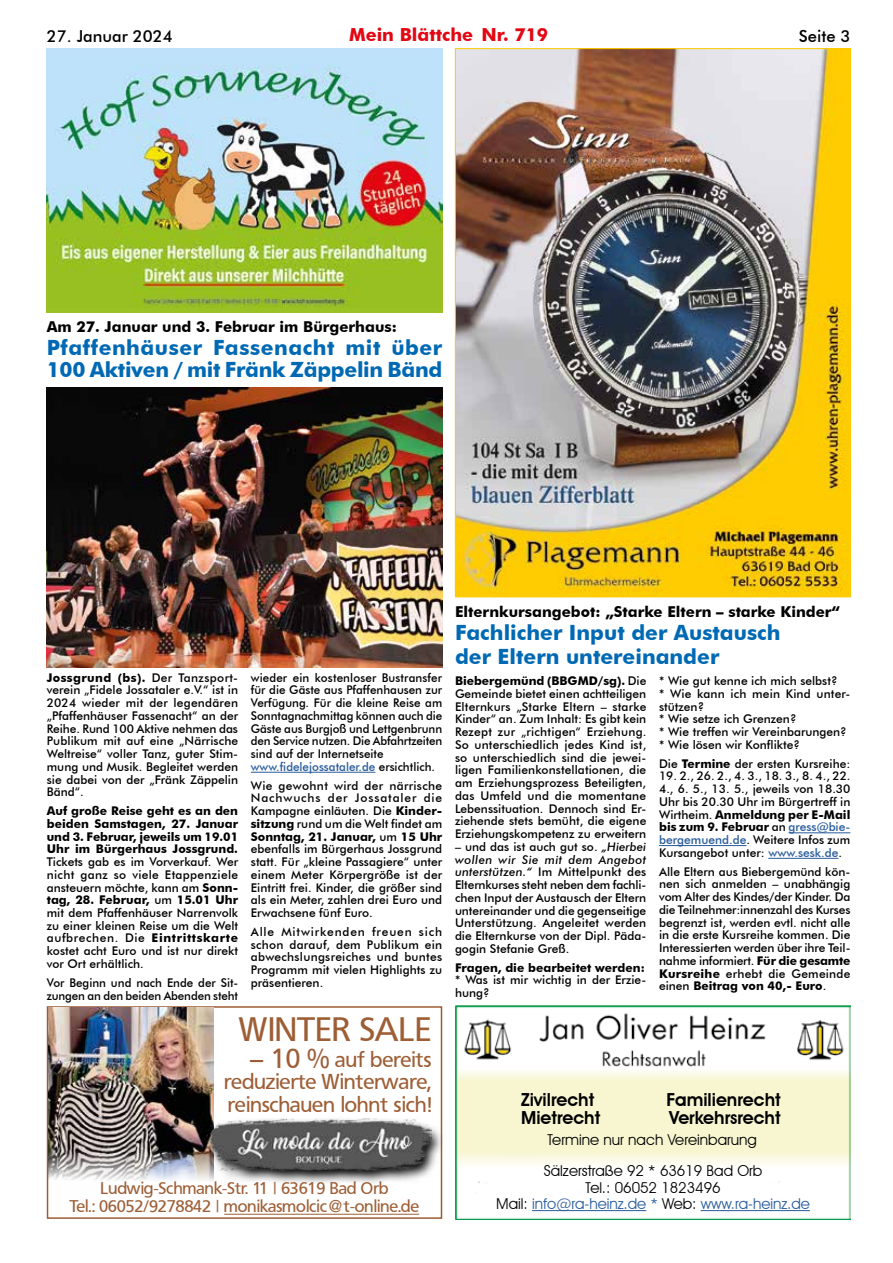
<style>
.page{position:relative;width:893px;height:1263px;background:#fff}
.page>*{position:absolute;margin:0;border:0;box-sizing:border-box;transform-origin:0 0}
.t1{font:700 33px "Frucht";color:#9d5e35}
.t2{font:700 21px/22.5px "Futura BT";letter-spacing:.025em;color:#0069b4}
.t3{font:700 21px/22.5px "Frucht";color:#9d5e35;text-align:justify}
.t4{font:700 21px/24px "Futura BT";color:#0069b4}
.t5{font:600 18px "Avant Garde IT Cby BT";color:#000}
.t6{font:700 18px "Futura BT";color:#e30613}
.t7{font:700 16.5px/18px "Frucht";color:#9d5e35;text-align:center}
.t8{font:500 16.5px "Futura BT";color:#000}
.t9{font:15px/16.5px "Avant Garde IT Cby BT";color:#000;text-align:center}
.t10{font:700 15px "Futura BT";color:#000}
.t11{font:500 12px/12.8px "Futura BT";color:#000;text-align:justify}
.t12{font:700 12px/12.8px "Futura BT";color:#000;text-align:justify}
.s1{font-weight:700}
.s2{color:#275b9b}
.s3{font-size:27px}
.s4{font-style:italic}
</style>
<div class="page">
<img style="left:47px;top:49px;width:395px;height:264px">
<img style="left:455px;top:1006px;width:395px;height:213px">
<hr style="left:532px;top:1210px;width:114px;height:1px;background:#275b9b">
<hr style="left:701px;top:1210px;width:109px;height:1px;background:#275b9b">
<img style="left:47px;top:387px;width:395px;height:280px">
<svg style="left:46px;top:1006px;width:397px;height:213px"></svg>
<hr style="left:224px;top:1214px;width:195px;height:1px;background:#9d5e35">
<img style="left:48px;top:1008px;width:165px;height:210px">
<svg style="left:203px;top:1116px;width:240px;height:69px"></svg>
<img style="left:206px;top:1118px;width:226px;height:53px">
<hr style="left:788px;top:832px;width:62px;height:1px;background:#275b9b">
<hr style="left:659px;top:845px;width:87px;height:1px;background:#275b9b">
<hr style="left:768px;top:858px;width:70px;height:1px;background:#275b9b">
<img style="left:457px;top:50px;width:391px;height:545px">
<hr style="left:251px;top:772px;width:124px;height:1px;background:#275b9b">
<h3 class="t8" style="left:47px;top:26px;width:127px">27. Januar 2024</h3>
<h3 class="t6" style="left:349px;top:24px;width:201px">Mein Blättche Nr. 719</h3>
<h3 class="t8" style="left:799px;top:26px;width:53px">Seite 3</h3>
<p class="t10" style="left:47px;top:318px;width:352px">Am 27. Januar und 3. Februar im Bürgerhaus:</p>
<h2 class="t2" style="left:47px;top:336px;width:397px">Pfaffenhäuser Fassenacht mit über<br>100 Aktiven / mit Fränk Zäppelin Bänd</h2>
<p class="t11" style="left:47px;top:671px;width:193px"><span class="s1">Jossgrund (bs).</span> Der Tanzsport&shy;verein „Fidele Jossataler e.V.“ ist in 2024 wieder mit der legendären „Pfaffenhäuser Fassenacht“ an der Reihe. Rund 100 Aktive nehmen das Publikum mit auf eine „Närrische Weltreise“ voller Tanz, guter Stim&shy;mung und Musik. Begleitet werden sie dabei von der „Fränk Zäppelin Bänd“.</p>
<p class="t12" style="left:47px;top:804px;width:193px">Auf große Reise geht es an den beiden Samstagen, 27. Januar und 3. Februar, jeweils um 19.01<br>Uhr im Bürgerhaus Jossgrund.</p>
<p class="t11" style="left:47px;top:855px;width:193px">Tickets gab es im Vorverkauf. Wer nicht ganz so viele Etappenziele ansteuern möchte, kann am <span class="s1">Sonn&shy;tag, 28. Februar,</span> um <span class="s1">15.01 Uhr </span>mit dem Pfaffenhäuser Narrenvolk zu einer kleinen Reise um die Welt aufbrechen. Die <span class="s1">Eintrittskarte </span>kostet acht Euro und ist nur direkt vor Ort erhältlich.</p>
<p class="t11" style="left:47px;top:976px;width:193px">Vor Beginn und nach Ende der Sit&shy;zungen an den beiden Abenden steht</p>
<p class="t11" style="left:251px;top:671px;width:193px;text-align:left">wieder ein kostenloser Bustransfer für die Gäste aus Pfaffenhausen zur Verfügung. Für die kleine Reise am Sonntagnachmittag können auch die Gäste aus Burgjoß und Lettgenbrunn den Service nutzen. Die Abfahrtzeiten sind auf der Internetseite <span class="s2">www.fidelejossataler.de</span> ersichtlich.</p>
<p class="t11" style="left:251px;top:779px;width:193px">Wie gewohnt wird der närrische Nachwuchs der Jossataler die Kampagne einläuten. Die <span class="s1">Kinder&shy;sitzung</span> rund um die Welt findet am <span class="s1">Sonntag, 21. Januar,</span> um <span class="s1">15 Uhr </span>ebenfalls im Bürgerhaus Jossgrund statt. Für „kleine Passagiere“ unter einem Meter Körpergröße ist der Eintritt frei. Kinder, die größer sind als ein Meter, zahlen drei Euro und Erwachsene fünf Euro.</p>
<p class="t11" style="left:251px;top:925px;width:193px">Alle Mitwirkenden freuen sich schon darauf, dem Publikum ein abwechslungsreiches und buntes Programm mit vielen Highlights zu präsentieren.</p>
<h1 class="t1" style="left:240px;top:1010px;width:193px">WINTER SALE</h1>
<h2 class="t3" style="left:224px;top:1048px;width:209px;text-indent:26px"><span class="s3">– 10 %</span> auf bereits reduzierte Winterware, reinschauen lohnt sich!</h2>
<h3 class="t7" style="left:70px;top:1179px;width:351px">Ludwig-Schmank-Str. 11 | 63619 Bad Orb<br>Tel.: 06052/9278842 | monikasmolcic@t-online.de</h3>
<p class="t10" style="left:455px;top:603px;width:387px">Elternkursangebot: „Starke Eltern – starke Kinder“</p>
<h2 class="t4" style="left:455px;top:620px;width:327px">Fachlicher Input der Austausch der Eltern untereinander</h2>
<p class="t11" style="left:659px;top:674px;width:193px;text-align:left">* Wie gut kenne ich mich selbst?<br>* Wie kann ich mein Kind unter&shy;stützen?<br>* Wie setze ich Grenzen?<br>* Wie treffen wir Vereinbarungen? * Wie lösen wir Konflikte?</p>
<p class="t11" style="left:659px;top:757px;width:193px">Die <span class="s1">Termine</span> der ersten Kursreihe:</p>
<p class="t11" style="left:659px;top:770px;width:193px">19. 2., 26. 2., 4. 3., 18. 3., 8. 4., 22.<br>4., 6. 5., 13. 5., jeweils von 18.30<br>Uhr bis 20.30 Uhr im Bürgertreff in Wirtheim. <span class="s1">Anmeldung per E-Mail bis zum 9. Februar</span> an <span class="s2">gress@bie&shy;bergemuend.de</span>. Weitere Infos zum Kursangebot unter: <span class="s2">www.sesk.de</span>.</p>
<p class="t11" style="left:659px;top:865px;width:193px">Alle Eltern aus Biebergemünd kön&shy;nen sich anmelden – unabhängig vom Alter des Kindes/der Kinder. Da die Teilnehmer:innenzahl des Kurses begrenzt ist, werden evtl. nicht alle in die erste Kursreihe kommen. Die Interessierten werden über ihre Teil&shy;nahme informiert. <span class="s1">Für die gesamte Kursreihe</span> erhebt die Gemeinde einen <span class="s1">Beitrag von 40,- Euro</span>.</p>
<p class="t11" style="left:455px;top:674px;width:193px"><span class="s1">Biebergemünd (BBGMD/sg).</span> Die Gemeinde bietet einen achtteiligen Elternkurs „Starke Eltern – starke Kinder“ an. Zum Inhalt: Es gibt kein Rezept zur „richtigen“ Erziehung.<br>So unterschiedlich jedes Kind ist, so unterschiedlich sind die jewei&shy;ligen Familienkonstellationen, die am Erziehungsprozess Beteiligten, das Umfeld und die momentane Lebenssituation. Dennoch sind Er&shy;ziehende stets bemüht, die eigene Erziehungskompetenz zu erweitern</p>
<p class="t11" style="left:455px;top:840px;width:193px;text-align:left">– und das ist auch gut so. <span class="s4">„Hierbei wollen wir Sie mit dem Angebot unterstützen.“</span> Im Mittelpunkt des Elternkurses steht neben dem fachli&shy;chen Input der Austausch der Eltern untereinander und die gegenseitige Unterstützung. Angeleitet werden die Elternkurse von der Dipl. Päda&shy;gogin Stefanie Greß.</p>
<p class="t12" style="left:455px;top:961px;width:191px">Fragen, die bearbeitet werden:</p>
<p class="t11" style="left:455px;top:974px;width:193px">* Was ist mir wichtig in der Erzie&shy;hung?</p>
<h3 class="t5" style="left:521px;top:1089px;width:75px">Zivilrecht</h3>
<h3 class="t5" style="left:666px;top:1089px;width:116px">Familienrecht</h3>
<h3 class="t5" style="left:521px;top:1107px;width:81px">Mietrecht</h3>
<h3 class="t5" style="left:669px;top:1107px;width:113px">Verkehrsrecht</h3>
<p class="t9" style="left:547px;top:1132px;width:211px">Termine nur nach Vereinbarung</p>
<p class="t9" style="left:496px;top:1162px;width:315px">Sälzerstraße 92 * 63619 Bad Orb<br>Tel.: 06052 1823496<br>Mail: <span class="s2">info@ra-heinz.de *</span> Web: <span class="s2">www.ra-heinz.de</span></p>
</div>
